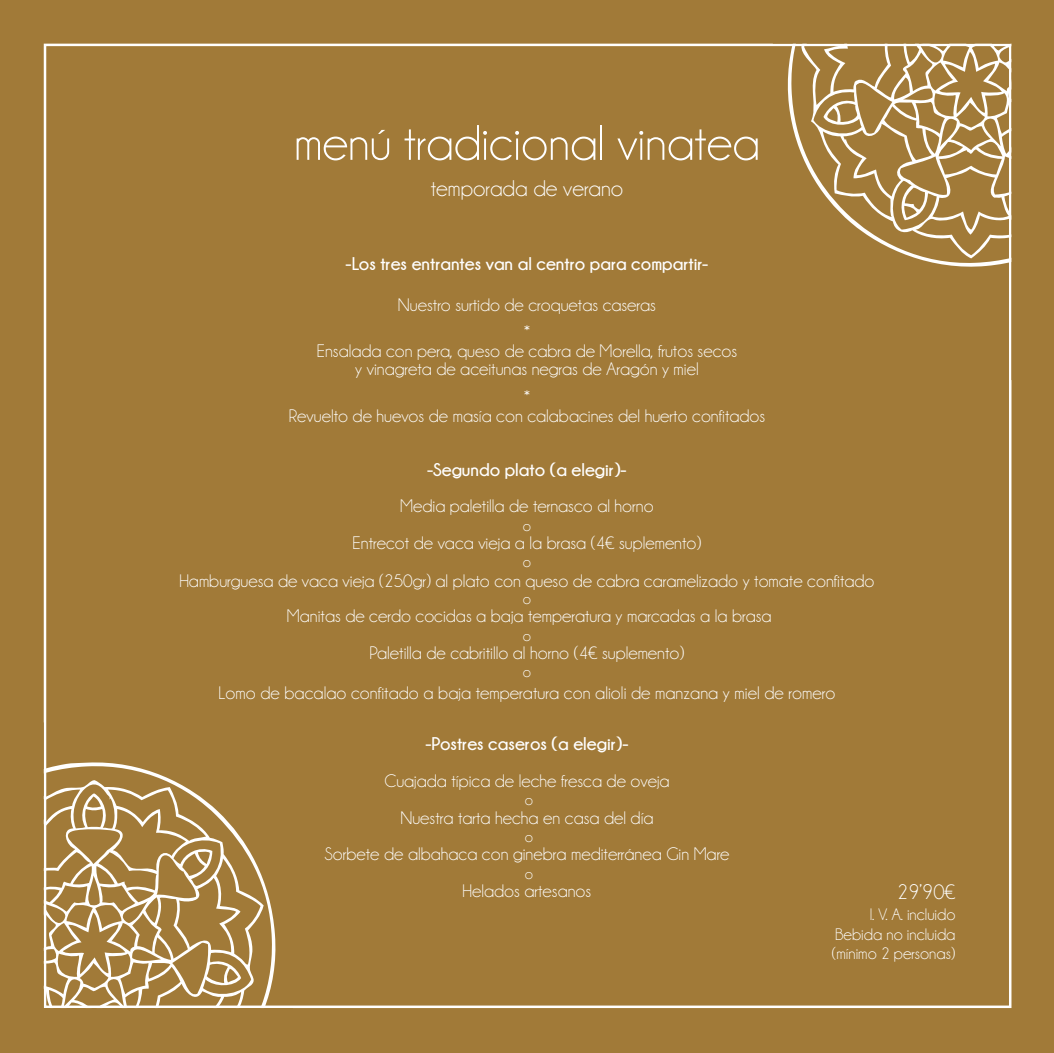
<style>
.page{position:relative;width:1054px;height:1053px;background:#fff}
.page>*{position:absolute;margin:0;border:0;box-sizing:border-box;transform-origin:0 0}
.t1{font:50.38px "Champagne&Limousines";color:#fff}
.t2{font:22.88px "Champagne&Limousines";color:#fff}
.t3{font:21.38px "Champagne&Limousines";color:#fff}
.t4{font:18.25px/27.5px "Champagne&Limousines";color:#fff;text-align:center}
.t5{font:700 18.25px "Champagne&Limousines";color:#fff}
.t6{font:16.75px/19.5px "Champagne&Limousines";color:#fff;text-align:justify}
.t7{font:15.25px "Champagne&Limousines";color:#fff}
</style>
<div class="page">
<div style="left:0;top:0;width:1054px;height:1052px;background:#a17a38"></div>
<svg style="left:43px;top:722px;width:250px;height:286px"></svg>
<svg style="left:773px;top:43px;width:239px;height:337px"></svg>
<h1 class="t1" style="left:294px;top:117px;width:467px">menú tradicional vinatea</h1>
<p class="t2" style="left:431px;top:177px;width:194px">temporada de verano</p>
<p class="t5" style="left:346px;top:253px;width:364px">-Los tres entrantes van al centro para compartir-</p>
<p class="t4" style="left:398px;top:291px;width:259px">Nuestro surtido de croquetas caseras *</p>
<p class="t4" style="left:317px;top:341px;width:422px;line-height:18.2px">Ensalada con pera, queso de cabra de Morella, frutos secos y vinagreta de aceitunas negras de Aragón y miel</p>
<p class="t4" style="left:524px;top:383px;width:8px">*</p>
<p class="t4" style="left:289px;top:402px;width:478px">Revuelto de huevos de masía con calabacines del huerto confitados</p>
<p class="t5" style="left:427px;top:459px;width:201px">-Segundo plato (a elegir)-</p>
<p class="t4" style="left:400px;top:492px;width:255px">Media paletilla de ternasco al horno</p>
<p class="t7" style="left:523px;top:518px;width:10px">o</p>
<p class="t4" style="left:352px;top:529px;width:350px">Entrecot de vaca vieja a la brasa (4€ suplemento)</p>
<p class="t7" style="left:523px;top:554px;width:10px">o</p>
<p class="t7" style="left:523px;top:591px;width:10px">o</p>
<p class="t4" style="left:287px;top:602px;width:486px">Manitas de cerdo cocidas a baja temperatura y marcadas a la brasa</p>
<p class="t7" style="left:523px;top:627px;width:10px">o</p>
<p class="t4" style="left:369px;top:639px;width:316px">Paletilla de cabritillo al horno (4€ suplemento)</p>
<p class="t7" style="left:523px;top:664px;width:10px">o</p>
<p class="t4" style="left:179px;top:567px;width:697px">Hamburguesa de vaca vieja (250gr) al plato con queso de cabra caramelizado y tomate confitado</p>
<p class="t4" style="left:218px;top:679px;width:618px">Lomo de bacalao confitado a baja temperatura con alioli de manzana y miel de romero</p>
<p class="t5" style="left:425px;top:734px;width:204px">-Postres caseros (a elegir)-</p>
<p class="t4" style="left:384px;top:767px;width:287px">Cuajada típica de leche fresca de oveja</p>
<p class="t7" style="left:525px;top:792px;width:10px">o</p>
<p class="t4" style="left:400px;top:804px;width:255px">Nuestra tarta hecha en casa del día</p>
<p class="t7" style="left:525px;top:829px;width:10px">o</p>
<p class="t4" style="left:324px;top:840px;width:407px">Sorbete de albahaca con ginebra mediterránea Gin Mare</p>
<p class="t7" style="left:525px;top:865px;width:10px">o</p>
<p class="t4" style="left:463px;top:877px;width:130px">Helados artesanos</p>
<p class="t3" style="left:897px;top:881px;width:60px">29’90€</p>
<p class="t6" style="left:832px;top:904px;width:125px;text-indent:38px">I. V. A. incluido Bebida no incluida (mínimo 2 personas)</p>
</div>
